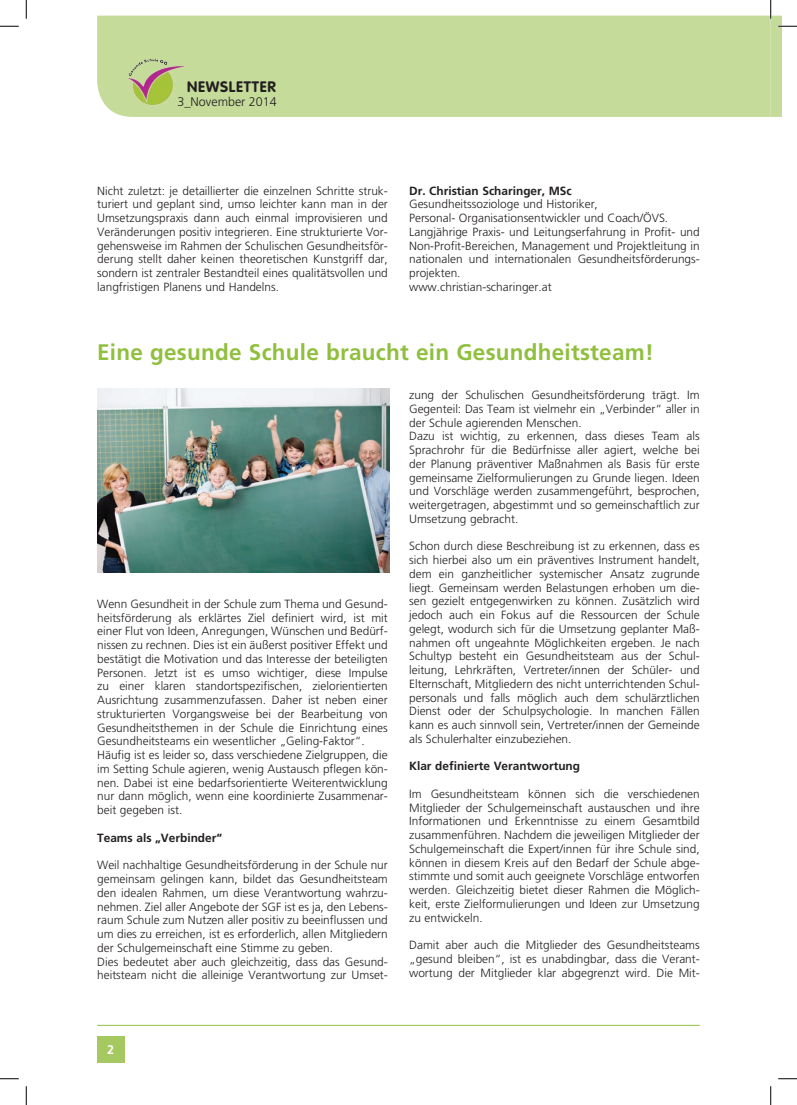
<style>
.page{position:relative;width:797px;height:1105px;background:#fff}
.page>*{position:absolute;margin:0;border:0;box-sizing:border-box;transform-origin:0 0}
.t1{font:700 22.5px "Frutiger LT Std";letter-spacing:.01em;color:#90bf3e}
.t2{font:700 15px "VAG Rounded Std";letter-spacing:.05em;color:#231f20}
.t3{font:300 12.5px "Frutiger LT Std";color:#231f20}
.t4{font:700 12.5px "Frutiger LT Std";color:#fff}
.t5{font:300 11.88px/13.8px "Frutiger LT Std";color:#231f20;text-align:justify}
.t6{font:700 11.88px "Frutiger LT Std";color:#231f20}
</style>
<div class="page">
<div style="left:97px;top:16px;width:673px;height:101px;background:#c5db99"></div>
<img style="left:125px;top:56px;width:62px;height:52px">
<hr style="left:97px;top:1025px;width:602px;height:1px;background:#90bf3e">
<div style="left:97px;top:1036px;width:27px;height:27px;background:#a5c960"></div>
<img style="left:97px;top:389px;width:292px;height:184px">
<svg style="left:0;top:25px;width:19px;height:2px"></svg>
<svg style="left:0;top:1078px;width:19px;height:1px"></svg>
<svg style="left:778px;top:1078px;width:19px;height:1px"></svg>
<svg style="left:25px;top:0;width:2px;height:19px"></svg>
<svg style="left:25px;top:1086px;width:2px;height:19px"></svg>
<svg style="left:770px;top:0;width:27px;height:117px"></svg>
<svg style="left:770px;top:1086px;width:1px;height:19px"></svg>
<p class="t2" style="left:187px;top:78px;width:90px">NEWSLETTER</p>
<p class="t3" style="left:177px;top:94px;width:101px">3_November 2014</p>
<p class="t5" style="left:97px;top:184px;width:292px">Nicht zuletzt: je detaillierter die einzelnen Schritte struk&shy;turiert und geplant sind, umso leichter kann man in der Umsetzungspraxis dann auch einmal improvisieren und Veränderungen positiv integrieren. Eine strukturierte Vor&shy;gehensweise im Rahmen der Schulischen Gesundheitsför&shy;derung stellt daher keinen theoretischen Kunstgriff dar, sondern ist zentraler Bestandteil eines qualitätsvollen und langfristigen Planens und Handelns.</p>
<p class="t6" style="left:409px;top:184px;width:164px">Dr. Christian Scharinger, MSc</p>
<p class="t5" style="left:409px;top:198px;width:292px;text-align:left">Gesundheitssoziologe und Historiker,<br>Personal- Organisationsentwickler und Coach/ÖVS.<br>Langjährige Praxis- und Leitungserfahrung in Profit- und Non-Profit-Bereichen, Management und Projektleitung in nationalen und internationalen Gesundheitsförderungs&shy;projekten.<br>www.christian-scharinger.at</p>
<h1 class="t1" style="left:97px;top:339px;width:558px">Eine gesunde Schule braucht ein Gesundheitsteam!</h1>
<p class="t5" style="left:97px;top:597px;width:292px;text-align:left">Wenn Gesundheit in der Schule zum Thema und Gesund&shy;heitsförderung als erklärtes Ziel definiert wird, ist mit einer Flut von Ideen, Anregungen, Wünschen und Bedürf&shy;nissen zu rechnen. Dies ist ein äußerst positiver Effekt und bestätigt die Motivation und das Interesse der beteiligten Personen. Jetzt ist es umso wichtiger, diese Impulse zu einer klaren standortspezifischen, zielorientierten Ausrichtung zusammenzufassen. Daher ist neben einer strukturierten Vorgangsweise bei der Bearbeitung von Gesundheitsthemen in der Schule die Einrichtung eines Gesundheitsteams ein wesentlicher „Geling-Faktor“.<br>Häufig ist es leider so, dass verschiedene Zielgruppen, die im Setting Schule agieren, wenig Austausch pflegen kön&shy;nen. Dabei ist eine bedarfsorientierte Weiterentwicklung nur dann möglich, wenn eine koordinierte Zusammenar&shy;beit gegeben ist.</p>
<p class="t6" style="left:97px;top:831px;width:126px">Teams als „Verbinder“</p>
<p class="t5" style="left:97px;top:858px;width:292px;text-align:left">Weil nachhaltige Gesundheitsförderung in der Schule nur gemeinsam gelingen kann, bildet das Gesundheitsteam den idealen Rahmen, um diese Verantwortung wahrzu&shy;nehmen. Ziel aller Angebote der SGF ist es ja, den Lebens&shy;raum Schule zum Nutzen aller positiv zu beeinflussen und um dies zu erreichen, ist es erforderlich, allen Mitgliedern der Schulgemeinschaft eine Stimme zu geben.<br>Dies bedeutet aber auch gleichzeitig, dass das Gesund&shy;heitsteam nicht die alleinige Verantwortung zur Umset-</p>
<p class="t5" style="left:409px;top:388px;width:292px;text-align:left">zung der Schulischen Gesundheitsförderung trägt. Im Gegenteil: Das Team ist vielmehr ein „Verbinder“ aller in der Schule agierenden Menschen.<br>Dazu ist wichtig, zu erkennen, dass dieses Team als Sprachrohr für die Bedürfnisse aller agiert, welche bei der Planung präventiver Maßnahmen als Basis für erste gemeinsame Zielformulierungen zu Grunde liegen. Ideen und Vorschläge werden zusammengeführt, besprochen, weitergetragen, abgestimmt und so gemeinschaftlich zur Umsetzung gebracht.</p>
<p class="t5" style="left:409px;top:540px;width:292px">Schon durch diese Beschreibung ist zu erkennen, dass es sich hierbei also um ein präventives Instrument handelt, dem ein ganzheitlicher systemischer Ansatz zugrunde liegt. Gemeinsam werden Belastungen erhoben um die&shy;sen gezielt entgegenwirken zu können. Zusätzlich wird jedoch auch ein Fokus auf die Ressourcen der Schule gelegt, wodurch sich für die Umsetzung geplanter Maß&shy;nahmen oft ungeahnte Möglichkeiten ergeben. Je nach Schultyp besteht ein Gesundheitsteam aus der Schul&shy;leitung, Lehrkräften, Vertreter/innen der Schüler- und Elternschaft, Mitgliedern des nicht unterrichtenden Schul&shy;personals und falls möglich auch dem schulärztlichen Dienst oder der Schulpsychologie. In manchen Fällen kann es auch sinnvoll sein, Vertreter/innen der Gemeinde als Schulerhalter einzubeziehen.</p>
<p class="t6" style="left:409px;top:759px;width:172px">Klar definierte Verantwortung</p>
<p class="t5" style="left:409px;top:787px;width:292px">Im Gesundheitsteam können sich die verschiedenen Mitglieder der Schulgemeinschaft austauschen und ihre Informationen und Erkenntnisse zu einem Gesamtbild zusammenführen. Nachdem die jeweiligen Mitglieder der Schulgemeinschaft die Expert/innen für ihre Schule sind, können in diesem Kreis auf den Bedarf der Schule abge&shy;stimmte und somit auch geeignete Vorschläge entworfen werden. Gleichzeitig bietet dieser Rahmen die Möglich&shy;keit, erste Zielformulierungen und Ideen zur Umsetzung zu entwickeln.</p>
<p class="t5" style="left:409px;top:938px;width:292px">Damit aber auch die Mitglieder des Gesundheitsteams „gesund bleiben“, ist es unabdingbar, dass die Verant&shy;wortung der Mitglieder klar abgegrenzt wird. Die Mit-</p>
<p class="t4" style="left:107px;top:1042px;width:8px">2</p>
</div>
